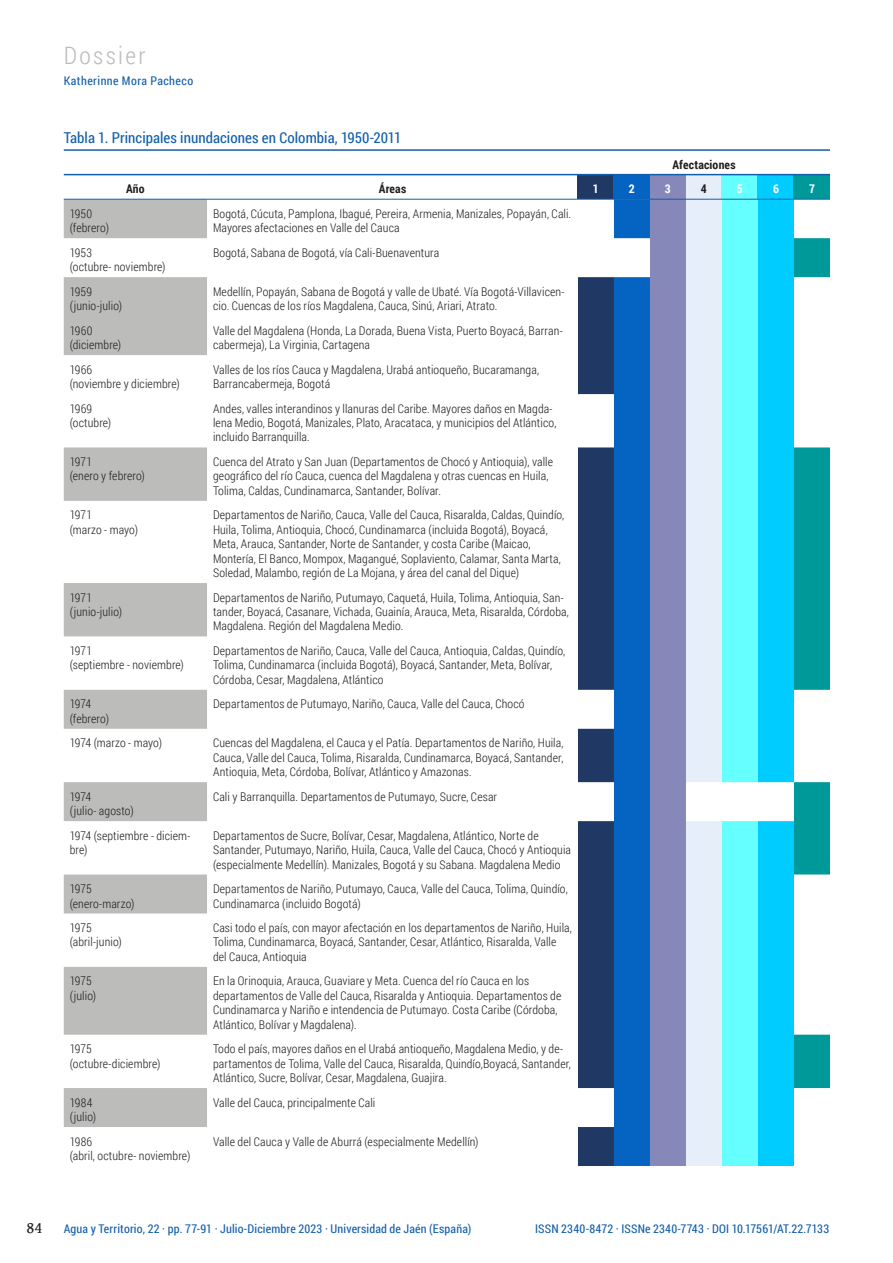
<style>
.page{position:relative;width:893px;height:1263px;background:#fff}
.page>*{position:absolute;margin:0;border:0;box-sizing:border-box;transform-origin:0 0}
.t1{font:300 24px "Roboto Condensed";letter-spacing:.1em;color:#bcbcbb}
.t2{font:16.5px "Gentium Book Basic";color:#231f20}
.Table_Title{font:15px "Roboto Condensed";letter-spacing:.005em;color:#135fa9}
.Table_text{font:300 12px/14.4px "Roboto Condensed";letter-spacing:.01em;color:#231f20}
.t3{font:12px "Roboto Condensed";letter-spacing:.015em;color:#135fa9}
.t4{font:12px "Roboto Condensed";letter-spacing:.04em;color:#135fa9}
.Table_CH{font:700 12px "Roboto Condensed";letter-spacing:.015em;color:#231f20}
.Table_CH-2{font:700 12px "Roboto Condensed";color:#fff}
</style>
<div class="page">
<svg style="left:64px;top:200px;width:143px;height:927px"></svg>
<svg style="left:578px;top:175px;width:252px;height:991px;background:#66b2d4"></svg>
<hr style="left:64px;top:149px;width:143px;height:2px;background:#135fa9">
<hr style="left:207px;top:149px;width:371px;height:2px;background:#135fa9">
<hr style="left:578px;top:149px;width:36px;height:2px;background:#135fa9">
<hr style="left:614px;top:149px;width:36px;height:2px;background:#135fa9">
<hr style="left:650px;top:149px;width:36px;height:2px;background:#135fa9">
<hr style="left:686px;top:149px;width:36px;height:2px;background:#135fa9">
<hr style="left:722px;top:149px;width:36px;height:2px;background:#135fa9">
<hr style="left:758px;top:149px;width:36px;height:2px;background:#135fa9">
<hr style="left:794px;top:149px;width:36px;height:2px;background:#135fa9">
<hr style="left:64px;top:174px;width:143px;height:1px;background:#135fa9">
<hr style="left:207px;top:174px;width:371px;height:1px;background:#135fa9">
<hr style="left:578px;top:174px;width:36px;height:1px;background:#135fa9">
<hr style="left:614px;top:174px;width:36px;height:1px;background:#135fa9">
<hr style="left:650px;top:174px;width:36px;height:1px;background:#135fa9">
<hr style="left:686px;top:174px;width:36px;height:1px;background:#135fa9">
<hr style="left:722px;top:174px;width:36px;height:1px;background:#135fa9">
<hr style="left:758px;top:174px;width:36px;height:1px;background:#135fa9">
<hr style="left:794px;top:174px;width:36px;height:1px;background:#135fa9">
<hr style="left:64px;top:199px;width:143px;height:1px;background:#135fa9">
<hr style="left:207px;top:199px;width:371px;height:1px;background:#135fa9">
<hr style="left:578px;top:199px;width:36px;height:1px;background:#135fa9">
<hr style="left:614px;top:199px;width:36px;height:1px;background:#135fa9">
<hr style="left:650px;top:199px;width:36px;height:1px;background:#135fa9">
<hr style="left:686px;top:199px;width:36px;height:1px;background:#135fa9">
<hr style="left:722px;top:199px;width:36px;height:1px;background:#135fa9">
<hr style="left:758px;top:199px;width:36px;height:1px;background:#135fa9">
<hr style="left:794px;top:199px;width:36px;height:1px;background:#135fa9">
<h1 class="t1" style="left:64px;top:39px;width:83px">Dossier</h1>
<p class="t4" style="left:64px;top:72px;width:131px">Katherinne Mora Pacheco</p>
<p class="Table_Title" style="left:64px;top:128px;width:339px">Tabla 1. Principales inundaciones en Colombia, 1950-2011</p>
<p class="Table_CH" style="left:672px;top:156px;width:65px">Afectaciones</p>
<p class="Table_text" style="left:70px;top:206px;width:24px">1950</p>
<p class="Table_text" style="left:70px;top:220px;width:41px">(febrero)</p>
<p class="Table_CH" style="left:126px;top:180px;width:20px">Año</p>
<p class="Table_CH" style="left:379px;top:180px;width:29px">Áreas</p>
<p class="Table_CH-2" style="left:593px;top:180px;width:7px">1</p>
<p class="Table_CH-2" style="left:629px;top:180px;width:7px">2</p>
<p class="Table_CH-2" style="left:665px;top:180px;width:7px">3</p>
<p class="Table_CH" style="left:701px;top:180px;width:7px">4</p>
<p class="Table_CH-2" style="left:737px;top:180px;width:7px">5</p>
<p class="Table_CH-2" style="left:773px;top:180px;width:7px">6</p>
<p class="Table_CH-2" style="left:809px;top:180px;width:7px">7</p>
<p class="Table_text" style="left:213px;top:206px;width:360px">Bogotá, Cúcuta, Pamplona, Ibagué, Pereira, Armenia, Manizales, Popayán, Cali.<br>Mayores afectaciones en Valle del Cauca</p>
<p class="Table_text" style="left:70px;top:245px;width:24px">1953</p>
<p class="Table_text" style="left:70px;top:259px;width:97px">(octubre- noviembre)</p>
<p class="Table_text" style="left:213px;top:245px;width:228px">Bogotá, Sabana de Bogotá, vía Cali-Buenaventura</p>
<p class="Table_text" style="left:70px;top:284px;width:24px">1959</p>
<p class="Table_text" style="left:70px;top:298px;width:54px">(junio-julio)</p>
<p class="Table_text" style="left:213px;top:284px;width:353px">Medellín, Popayán, Sabana de Bogotá y valle de Ubaté. Vía Bogotá-Villavicen&shy;cio. Cuencas de los ríos Magdalena, Cauca, Sinú, Ariari, Atrato.</p>
<p class="Table_text" style="left:70px;top:323px;width:24px">1960</p>
<p class="Table_text" style="left:70px;top:337px;width:53px">(diciembre)</p>
<p class="Table_text" style="left:213px;top:323px;width:351px">Valle del Magdalena (Honda, La Dorada, Buena Vista, Puerto Boyacá, Barran&shy;cabermeja), La Virginia, Cartagena</p>
<p class="Table_text" style="left:70px;top:362px;width:24px">1966</p>
<p class="Table_text" style="left:70px;top:376px;width:112px">(noviembre y diciembre)</p>
<p class="Table_text" style="left:213px;top:362px;width:328px">Valles de los ríos Cauca y Magdalena, Urabá antioqueño, Bucaramanga,<br>Barrancabermeja, Bogotá</p>
<p class="Table_text" style="left:70px;top:401px;width:24px">1969</p>
<p class="Table_text" style="left:70px;top:415px;width:43px">(octubre)</p>
<p class="Table_text" style="left:213px;top:401px;width:345px">Andes, valles interandinos y llanuras del Caribe. Mayores daños en Magda&shy;lena Medio, Bogotá, Manizales, Plato, Aracataca, y municipios del Atlántico, incluido Barranquilla.</p>
<p class="Table_text" style="left:70px;top:454px;width:24px">1971</p>
<p class="Table_text" style="left:70px;top:469px;width:77px">(enero y febrero)</p>
<p class="Table_text" style="left:213px;top:454px;width:342px">Cuenca del Atrato y San Juan (Departamentos de Chocó y Antioquia), valle geográfico del río Cauca, cuenca del Magdalena y otras cuencas en Huila,<br>Tolima, Caldas, Cundinamarca, Santander, Bolívar.</p>
<p class="Table_text" style="left:70px;top:508px;width:24px">1971</p>
<p class="Table_text" style="left:70px;top:522px;width:70px">(marzo - mayo)</p>
<p class="Table_text" style="left:213px;top:508px;width:353px">Departamentos de Nariño, Cauca, Valle del Cauca, Risaralda, Caldas, Quindío, Huila, Tolima, Antioquia, Chocó, Cundinamarca (incluida Bogotá), Boyacá, Meta, Arauca, Santander, Norte de Santander, y costa Caribe (Maicao, Montería, El Banco, Mompox, Magangué, Soplaviento, Calamar, Santa Marta, Soledad, Malambo, región de La Mojana, y área del canal del Dique)</p>
<p class="Table_text" style="left:70px;top:590px;width:24px">1971</p>
<p class="Table_text" style="left:70px;top:604px;width:54px">(junio-julio)</p>
<p class="Table_text" style="left:213px;top:590px;width:357px">Departamentos de Nariño, Putumayo, Caquetá, Huila, Tolima, Antioquia, San&shy;tander, Boyacá, Casanare, Vichada, Guainía, Arauca, Meta, Risaralda, Córdoba,<br>Magdalena. Región del Magdalena Medio.</p>
<p class="Table_text" style="left:70px;top:643px;width:24px">1971</p>
<p class="Table_text" style="left:70px;top:657px;width:116px">(septiembre - noviembre)</p>
<p class="Table_text" style="left:213px;top:643px;width:354px">Departamentos de Nariño, Cauca, Valle del Cauca, Antioquia, Caldas, Quindío,<br>Tolima, Cundinamarca (incluida Bogotá), Boyacá, Santander, Meta, Bolívar,<br>Córdoba, Cesar, Magdalena, Atlántico</p>
<p class="Table_text" style="left:70px;top:696px;width:23px">1974</p>
<p class="Table_text" style="left:70px;top:711px;width:41px">(febrero)</p>
<p class="Table_text" style="left:213px;top:696px;width:313px">Departamentos de Putumayo, Nariño, Cauca, Valle del Cauca, Chocó</p>
<p class="Table_text" style="left:70px;top:735px;width:94px">1974 (marzo - mayo)</p>
<p class="Table_text" style="left:213px;top:735px;width:352px;text-align:justify">Cuencas del Magdalena, el Cauca y el Patía. Departamentos de Nariño, Huila, Cauca, Valle del Cauca, Tolima, Risaralda, Cundinamarca, Boyacá, Santander, Antioquia, Meta, Córdoba, Bolívar, Atlántico y Amazonas.</p>
<p class="Table_text" style="left:70px;top:789px;width:23px">1974</p>
<p class="Table_text" style="left:70px;top:803px;width:65px">(julio- agosto)</p>
<p class="Table_text" style="left:213px;top:789px;width:286px">Cali y Barranquilla. Departamentos de Putumayo, Sucre, Cesar</p>
<p class="Table_text" style="left:70px;top:828px;width:122px">1974 (septiembre - diciem&shy;bre)</p>
<p class="Table_text" style="left:213px;top:828px;width:359px">Departamentos de Sucre, Bolívar, Cesar, Magdalena, Atlántico, Norte de<br>Santander, Putumayo, Nariño, Huila, Cauca, Valle del Cauca, Chocó y Antioquia (especialmente Medellín). Manizales, Bogotá y su Sabana. Magdalena Medio</p>
<p class="Table_text" style="left:70px;top:881px;width:24px">1975</p>
<p class="Table_text" style="left:70px;top:896px;width:66px">(enero-marzo)</p>
<p class="Table_text" style="left:213px;top:881px;width:356px">Departamentos de Nariño, Putumayo, Cauca, Valle del Cauca, Tolima, Quindío,<br>Cundinamarca (incluido Bogotá)</p>
<p class="Table_text" style="left:70px;top:920px;width:24px">1975</p>
<p class="Table_text" style="left:70px;top:935px;width:54px">(abril-junio)</p>
<p class="Table_text" style="left:70px;top:973px;width:24px">1975</p>
<p class="Table_text" style="left:70px;top:988px;width:28px">(julio)</p>
<p class="Table_text" style="left:70px;top:1041px;width:24px">1975</p>
<p class="Table_text" style="left:70px;top:1056px;width:92px">(octubre-diciembre)</p>
<p class="Table_text" style="left:70px;top:1095px;width:24px">1984</p>
<p class="Table_text" style="left:70px;top:1109px;width:28px">(julio)</p>
<p class="Table_text" style="left:70px;top:1134px;width:24px">1986</p>
<p class="Table_text" style="left:70px;top:1148px;width:122px">(abril, octubre- noviembre)</p>
<p class="Table_text" style="left:213px;top:920px;width:360px">Casi todo el país, con mayor afectación en los departamentos de Nariño, Huila,<br>Tolima, Cundinamarca, Boyacá, Santander, Cesar, Atlántico, Risaralda, Valle del Cauca, Antioquia</p>
<p class="Table_text" style="left:213px;top:973px;width:350px">En la Orinoquia, Arauca, Guaviare y Meta. Cuenca del río Cauca en los departamentos de Valle del Cauca, Risaralda y Antioquia. Departamentos de Cundinamarca y Nariño e intendencia de Putumayo. Costa Caribe (Córdoba, Atlántico, Bolívar y Magdalena).</p>
<p class="Table_text" style="left:213px;top:1041px;width:359px">Todo el país, mayores daños en el Urabá antioqueño, Magdalena Medio, y de&shy;partamentos de Tolima, Valle del Cauca, Risaralda, Quindío,Boyacá, Santander,<br>Atlántico, Sucre, Bolívar, Cesar, Magdalena, Guajira.</p>
<p class="Table_text" style="left:213px;top:1095px;width:164px">Valle del Cauca, principalmente Cali</p>
<p class="Table_text" style="left:213px;top:1134px;width:267px">Valle del Cauca y Valle de Aburrá (especialmente Medellín)</p>
<h2 class="t2" style="left:27px;top:1215px;width:17px">84</h2>
<p class="t3" style="left:64px;top:1220px;width:409px">Agua y Territorio, 22 · pp. 77-91 · Julio-Diciembre 2023 · Universidad de Jaén (España)</p>
<p class="t3" style="left:535px;top:1220px;width:296px">ISSN 2340-8472 · ISSNe 2340-7743 · DOI 10.17561/AT.22.7133</p>
</div>
